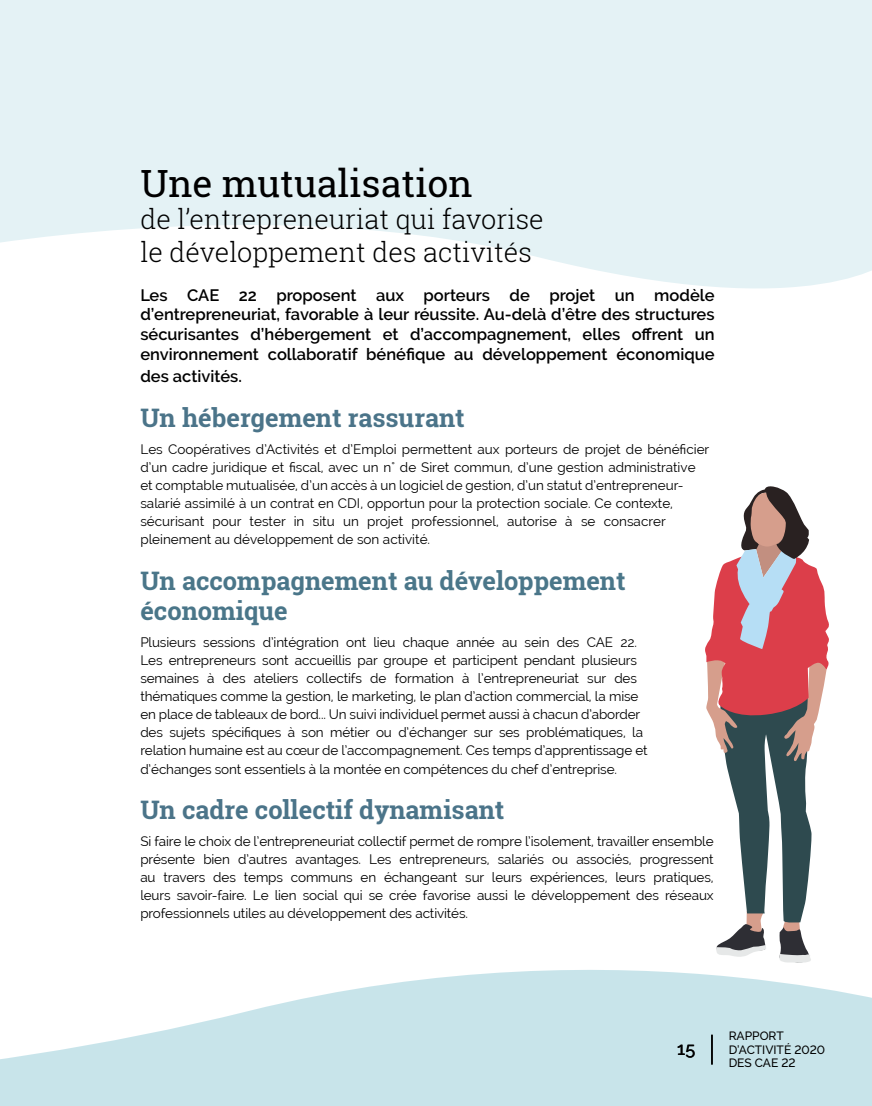
<style>
.page{position:relative;width:872px;height:1106px;background:#fff}
.page>*{position:absolute;margin:0;border:0;box-sizing:border-box;transform-origin:0 0}
.t1{font:37.5px "Roboto Slab";color:#000}
.t2{font:300 27px/32.4px "Roboto Slab";color:#000}
.t3{font:700 25.5px "Roboto Slab";color:#4b7489}
.t4{font:700 25.5px/30.6px "Roboto Slab";color:#4a7689}
.t5{font:500 18px "Raleway";color:#000}
.t6{font:600 16.5px/19.8px "Raleway";color:#000;text-align:justify}
.t7{font:13.5px/18px "Raleway";letter-spacing:-.01em;color:#000}
.t8{font:500 12px/13.5px "Raleway";color:#000}
</style>
<div class="page">
<svg style="left:0;top:970px;width:872px;height:136px;fill:#c8e4ea"></svg>
<svg style="left:0;top:0;width:872px;height:289px;background:#e7f3f6"></svg>
<hr style="left:711px;top:1034px;width:1px;height:30px;background:#000">
<svg style="left:705px;top:486px;width:124px;height:477px"></svg>
<h1 class="t1" style="left:140px;top:157px;width:334px">Une mutualisation</h1>
<h2 class="t2" style="left:140px;top:202px;width:405px">de l’entrepreneuriat qui favorise le développement des activités</h2>
<p class="t6" style="left:140px;top:285px;width:576px">Les CAE 22 proposent aux porteurs de projet un modèle d’entrepreneuriat, favorable à leur réussite. Au-delà d’être des structures sécurisantes d’hébergement et d’accompagnement, elles offrent un environnement collaboratif bénéfique au développement économique</p>
<p class="t6" style="left:140px;top:366px;width:103px">des activités.</p>
<h3 class="t3" style="left:140px;top:400px;width:326px">Un hébergement rassurant</h3>
<p class="t7" style="left:140px;top:440px;width:570px">Les Coopératives d’Activités et d’Emploi permettent aux porteurs de projet de bénéficier d’un cadre juridique et fiscal, avec un n° de Siret commun, d’une gestion administrative et comptable mutualisée, d’un accès à un logiciel de gestion, d’un statut d’entrepreneur&shy;salarié assimilé à un contrat en CDI, opportun pour la protection sociale. Ce contexte, sécurisant pour tester in situ un projet professionnel, autorise à se consacrer pleinement au développement de son activité.</p>
<h3 class="t4" style="left:140px;top:565px;width:487px">Un accompagnement au développement économique</h3>
<p class="t7" style="left:140px;top:633px;width:509px">Plusieurs sessions d’intégration ont lieu chaque année au sein des CAE 22.<br>Les entrepreneurs sont accueillis par groupe et participent pendant plusieurs semaines à des ateliers collectifs de formation à l’entrepreneuriat sur des thématiques comme la gestion, le marketing, le plan d’action commercial, la mise en place de tableaux de bord... Un suivi individuel permet aussi à chacun d’aborder des sujets spécifiques à son métier ou d’échanger sur ses problématiques, la relation humaine est au cœur de l’accompagnement. Ces temps d’apprentissage et d’échanges sont essentiels à la montée en compétences du chef d’entreprise.</p>
<h3 class="t3" style="left:140px;top:792px;width:365px">Un cadre collectif dynamisant</h3>
<p class="t7" style="left:140px;top:832px;width:575px;text-align:justify">Si faire le choix de l’entrepreneuriat collectif permet de rompre l’isolement, travailler ensemble présente bien d’autres avantages. Les entrepreneurs, salariés ou associés, progressent au travers des temps communs en échangeant sur leurs expériences, leurs pratiques, leurs savoir-faire. Le lien social qui se crée favorise aussi le développement des réseaux professionnels utiles au développement des activités.</p>
<h3 class="t5" style="left:677px;top:1038px;width:19px">15</h3>
<p class="t8" style="left:728px;top:1029px;width:98px">RAPPORT<br>D’ACTIVITÉ 2020<br>DES CAE 22</p>
</div>
